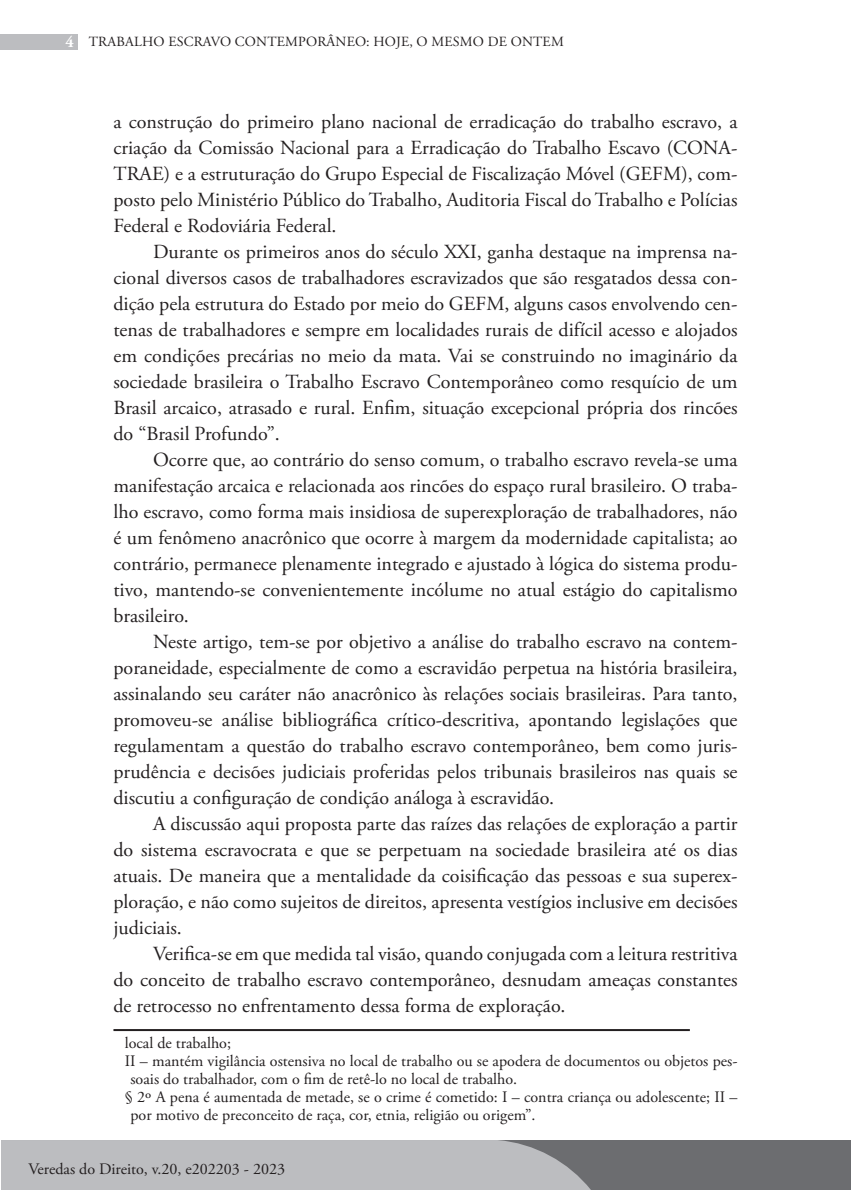
<style>
.page{position:relative;width:851px;height:1191px;background:#fff}
.page>*{position:absolute;margin:0;border:0;box-sizing:border-box;transform-origin:0 0}
.t1{font:20px/26px "Adobe Garamond Pro";color:#231f20;text-align:justify}
.t2{font:16px "Adobe Garamond Pro";color:#231f20}
.t3{font:14px "Adobe Garamond Pro";letter-spacing:.015em;color:#231f20}
.s1{font-weight:700;font-size:16px;color:#fff}
</style>
<div class="page">
<div style="left:1px;top:1140px;width:849px;height:50px;background:#6c6d70"></div>
<div style="left:0;top:34px;width:77px;height:16px;background:#bcbdc0"></div>
<div style="left:1px;top:1140px;width:590px;height:50px;background:#bcbdc0"></div>
<hr style="left:113px;top:1029px;width:576px;height:2px;background:#231f20">
<p class="t3" style="left:65px;top:34px;width:500px"><span class="s1">4</span> TRABALHO ESCRAVO CONTEMPORÂNEO: HOJE, O MESMO DE ONTEM</p>
<p class="t1" style="left:113px;top:109px;width:625px">a construção do primeiro plano nacional de erradicação do trabalho escravo, a criação da Comissão Nacional para a Erradicação do Trabalho Escavo (CONA-TRAE) e a estruturação do Grupo Especial de Fiscalização Móvel (GEFM), com&shy;posto pelo Ministério Público do Trabalho, Auditoria Fiscal do Trabalho e Polícias Federal e Rodoviária Federal.</p>
<p class="t1" style="left:113px;top:239px;width:625px;text-indent:40px">Durante os primeiros anos do século XXI, ganha destaque na imprensa na&shy;cional diversos casos de trabalhadores escravizados que são resgatados dessa con&shy;dição pela estrutura do Estado por meio do GEFM, alguns casos envolvendo cen&shy;tenas de trabalhadores e sempre em localidades rurais de difícil acesso e alojados em condições precárias no meio da mata. Vai se construindo no imaginário da sociedade brasileira o Trabalho Escravo Contemporâneo como resquício de um Brasil arcaico, atrasado e rural. Enfim, situação excepcional própria dos rincões do “Brasil Profundo”.</p>
<p class="t1" style="left:113px;top:447px;width:625px;text-indent:40px">Ocorre que, ao contrário do senso comum, o trabalho escravo revela-se uma manifestação arcaica e relacionada aos rincões do espaço rural brasileiro. O traba&shy;lho escravo, como forma mais insidiosa de superexploração de trabalhadores, não é um fenômeno anacrônico que ocorre à margem da modernidade capitalista; ao contrário, permanece plenamente integrado e ajustado à lógica do sistema produ&shy;tivo, mantendo-se convenientemente incólume no atual estágio do capitalismo brasileiro.</p>
<p class="t1" style="left:113px;top:629px;width:625px;text-indent:40px">Neste artigo, tem-se por objetivo a análise do trabalho escravo na contem&shy;poraneidade, especialmente de como a escravidão perpetua na história brasileira, assinalando seu caráter não anacrônico às relações sociais brasileiras. Para tanto, promoveu-se análise bibliográfica crítico-descritiva, apontando legislações que regulamentam a questão do trabalho escravo contemporâneo, bem como juris&shy;prudência e decisões judiciais proferidas pelos tribunais brasileiros nas quais se discutiu a configuração de condição análoga à escravidão.</p>
<p class="t1" style="left:113px;top:811px;width:625px;text-indent:40px">A discussão aqui proposta parte das raízes das relações de exploração a partir do sistema escravocrata e que se perpetuam na sociedade brasileira até os dias atuais. De maneira que a mentalidade da coisificação das pessoas e sua superex&shy;ploração, e não como sujeitos de direitos, apresenta vestígios inclusive em decisões judiciais.</p>
<p class="t1" style="left:113px;top:941px;width:625px;text-indent:40px">Verifica-se em que medida tal visão, quando conjugada com a leitura restritiva do conceito de trabalho escravo contemporâneo, desnudam ameaças constantes de retrocesso no enfrentamento dessa forma de exploração.</p>
<p class="t2" style="left:125px;top:1033px;width:108px">local de trabalho;</p>
<p class="t2" style="left:125px;top:1051px;width:614px">II – mantém vigilância ostensiva no local de trabalho ou se apodera de documentos ou objetos pes-</p>
<p class="t2" style="left:130px;top:1069px;width:388px">soais do trabalhador, com o fim de retê-lo no local de trabalho.</p>
<p class="t2" style="left:125px;top:1087px;width:614px">§ 2º A pena é aumentada de metade, se o crime é cometido: I – contra criança ou adolescente; II –</p>
<p class="t2" style="left:130px;top:1105px;width:406px">por motivo de preconceito de raça, cor, etnia, religião ou origem”.</p>
<p class="t2" style="left:28px;top:1159px;width:258px">Veredas do Direito, v.20, e202203 - 2023</p>
</div>
